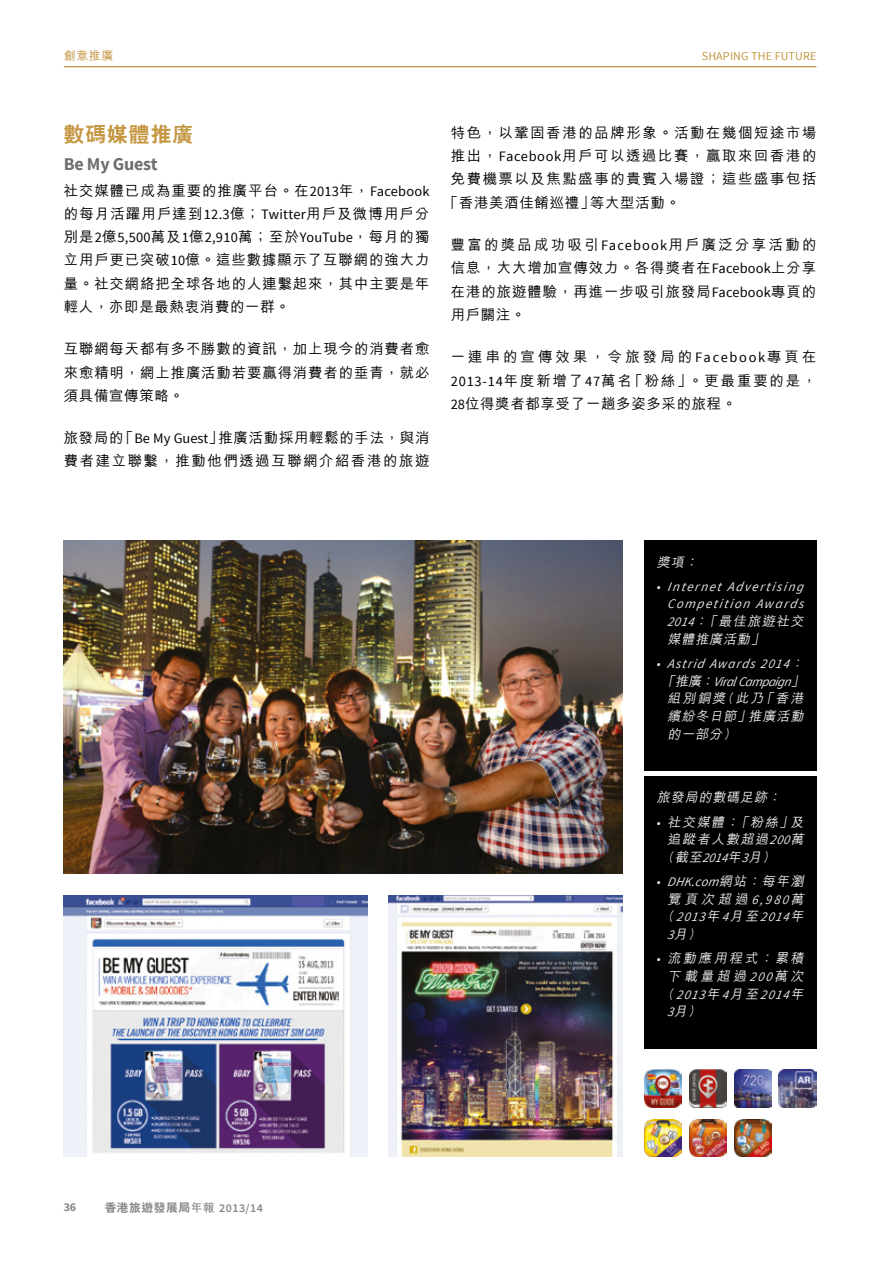
<style>
.page{position:relative;width:893px;height:1263px;background:#fff}
.page>*{position:absolute;margin:0;border:0;box-sizing:border-box;transform-origin:0 0}
.t1{font:800 20.7px "C Hei 2 HK";letter-spacing:.05em;color:#c49640}
.t2{font:700 18px "Source Sans Pro";letter-spacing:-.015em;color:#6f6f6e}
.t3{font:500 14.4px/23.2px "M Hei HK";letter-spacing:.065em;color:#000;text-align:justify}
.t4{font:500 14.4px/23.2px "M Hei HK";letter-spacing:.11em;color:#000}
.t5{font:14.4px "Source Sans Pro";letter-spacing:.015em;color:#000}
.t6{font:italic 500 13.2px/17.7px "M Hei HK";color:#e9e9e9;text-align:justify}
.t7{font:italic 13.2px/17.7px "Source Sans Pro";letter-spacing:-.04em;color:#e9e9e9;text-align:right}
.t8{font:12px "Source Sans Pro";letter-spacing:.01em;color:#c49640}
.t9{font:500 12px "M Hei HK";color:#c49640}
.t10{font:700 12px "Source Sans Pro";color:#878786}
.t11{font:800 11.7px "C Hei 2 HK";letter-spacing:.05em;color:#878786}
.s1{font-family:"Source Sans Pro";font-weight:400}
.s2{font-family:"M Hei HK";font-weight:500}
.s3{font-family:"M Hei HK";font-weight:700}
.s4{font-family:"Source Sans Pro";font-weight:600;font-size:12px}
</style>
<div class="page">
<img style="left:64px;top:540px;width:559px;height:334px">
<img style="left:644px;top:1070px;width:38px;height:37px">
<img style="left:734px;top:1070px;width:37px;height:37px">
<img style="left:644px;top:1119px;width:38px;height:38px">
<img style="left:689px;top:1119px;width:38px;height:38px">
<img style="left:734px;top:1119px;width:37px;height:38px">
<img style="left:779px;top:1070px;width:37px;height:37px">
<img style="left:689px;top:1070px;width:38px;height:37px">
<img style="left:64px;top:895px;width:303px;height:262px">
<img style="left:389px;top:895px;width:234px;height:262px">
<div style="left:644px;top:540px;width:172px;height:231px;background:#000"></div>
<div style="left:644px;top:776px;width:172px;height:273px;background:#000"></div>
<hr style="left:64px;top:66px;width:752px;height:1px;background:#c49640">
<p class="t9" style="left:64px;top:46px;width:51px">創意推廣</p>
<p class="t8" style="left:702px;top:49px;width:116px">Shaping the Future</p>
<h1 class="t1" style="left:64px;top:121px;width:131px">數碼媒體推廣</h1>
<p class="t2" style="left:64px;top:152px;width:95px">Be My Guest</p>
<p class="t3" style="left:64px;top:178px;width:367px">社交媒體已成為重要的推廣平台。在<span class="s1">2013</span>年，<span class="s1">Facebook</span>的每月活躍用戶達到<span class="s1">12.3</span>億；<span class="s1">Twitter</span>用戶及微博用戶分</p>
<p class="t5" style="left:64px;top:228px;width:367px"><span class="s2">別是</span>2<span class="s2">億</span>5,500<span class="s2">萬及</span>1<span class="s2">億</span>2,910<span class="s2">萬；至於</span>YouTube<span class="s2">，每月的獨</span></p>
<p class="t3" style="left:64px;top:247px;width:367px">立用戶更已突破<span class="s1">10</span>億。這些數據顯示了互聯網的強大力量。社交網絡把全球各地的人連繫起來，其中主要是年輕人，亦即是最熱衷消費的一群。</p>
<p class="t3" style="left:64px;top:336px;width:367px">互聯網每天都有多不勝數的資訊，加上現今的消費者愈來愈精明，網上推廣活動若要贏得消費者的垂青，就必須具備宣傳策略。</p>
<p class="t4" style="left:64px;top:425px;width:367px">旅發局的「<span class="s1">Be My Guest</span>」推廣活動採用輕鬆的手法，與消費者建立聯繫，推動他們透過互聯網介紹香港的旅遊</p>
<p class="t4" style="left:451px;top:120px;width:367px">特色，以鞏固香港的品牌形象。活動在幾個短途市場</p>
<p class="t4" style="left:451px;top:143px;width:367px">推出，<span class="s1">Facebook</span>用戶可以透過比賽，贏取來回香港的</p>
<p class="t4" style="left:451px;top:166px;width:367px">免費機票以及焦點盛事的貴賓入場證；這些盛事包括</p>
<p class="t3" style="left:444px;top:190px;width:238px">「香港美酒佳餚巡禮」等大型活動。</p>
<p class="t3" style="left:451px;top:232px;width:367px">豐富的獎品成功吸引<span class="s1">Facebook</span>用戶廣泛分享活動的信息，大大增加宣傳效力。各得獎者在<span class="s1">Facebook</span>上分享在港的旅遊體驗，再進一步吸引旅發局<span class="s1">Facebook</span>專頁的用戶關注。</p>
<p class="t3" style="left:451px;top:344px;width:367px">一連串的宣傳效果，令旅發局的<span class="s1">Facebook</span>專頁在<span class="s1">2013-14</span>年度新增了<span class="s1">47</span>萬名「粉絲」。更最重要的是，<span class="s1">28</span>位得獎者都享受了一趟多姿多采的旅程。</p>
<p class="t6" style="left:657px;top:552px;width:45px">獎項：</p>
<p class="t7" style="left:657px;top:577px;width:151px">• Internet A dvertising<br>Comp etition A wards</p>
<p class="t6" style="left:668px;top:611px;width:141px"><span class="s1">2014</span>：「最佳旅遊社交媒體推廣活動」</p>
<p class="t7" style="left:657px;top:654px;width:151px;text-align:center">• Astrid A wards 2014<span class="s2">：「推廣：</span>Viral Campaign<span class="s2">」</span></p>
<p class="t6" style="left:668px;top:688px;width:141px">組別銅獎(此乃「香港繽紛冬日節」推廣活動的一部分)</p>
<p class="t6" style="left:657px;top:788px;width:129px">旅發局的數碼足跡：</p>
<p class="t6" style="left:668px;top:812px;width:141px;text-indent:-11px"><span class="s1">•</span> 社交媒體：「粉絲」及追蹤者人數超過<span class="s1">200</span>萬(截至<span class="s1">2014</span>年<span class="s1">3</span>月)</p>
<p class="t7" style="left:657px;top:873px;width:151px">• DHK.com<span class="s2">網站：每年瀏</span></p>
<p class="t6" style="left:668px;top:889px;width:141px">覽頁次超過<span class="s1">6,980</span>萬</p>
<p class="t7" style="left:668px;top:908px;width:141px"><span class="s2">(</span>2013<span class="s2">年</span>4<span class="s2">月至</span>2014<span class="s2">年</span></p>
<p class="t6" style="left:668px;top:924px;width:31px"><span class="s1">3</span>月)</p>
<p class="t6" style="left:657px;top:948px;width:151px;text-align:right"><span class="s1">•</span> 流動應用程式：累積下載量超過<span class="s1">200</span>萬次</p>
<p class="t7" style="left:668px;top:985px;width:141px"><span class="s2">(</span>2013<span class="s2">年</span>4<span class="s2">月至</span>2014<span class="s2">年</span></p>
<p class="t6" style="left:668px;top:1002px;width:31px"><span class="s1">3</span>月)</p>
<p class="t10" style="left:64px;top:1200px;width:14px">36</p>
<p class="t11" style="left:105px;top:1200px;width:160px">香港旅遊發展局<span class="s3">年報</span> <span class="s4">2013/14</span></p>
</div>
